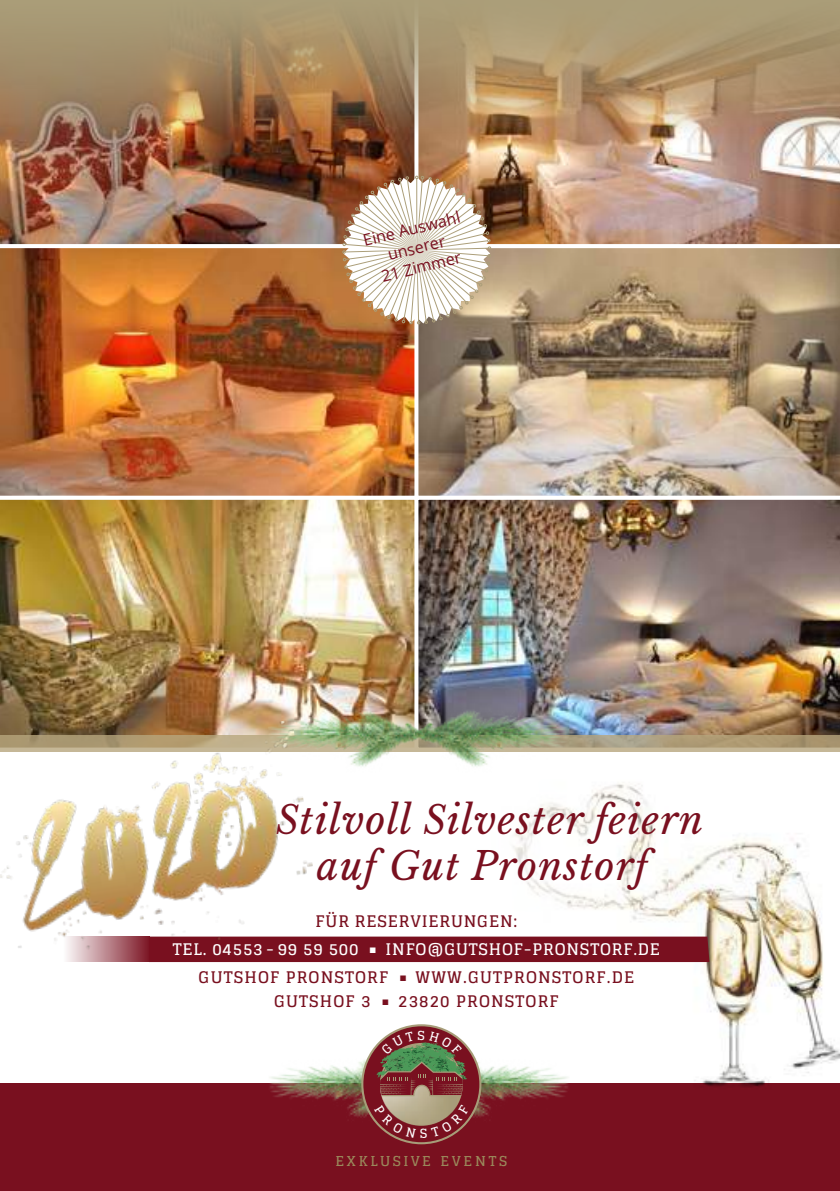
<style>
.page{position:relative;width:840px;height:1191px;background:#fff}
.page>*{position:absolute;margin:0;border:0;box-sizing:border-box;transform-origin:0 0}
.t1{font:italic 38.4px/46.2px "Libre Baskerville";letter-spacing:.03em;color:#79101f;text-align:center}
.t2{font:700 16px/28px "Glegoo";letter-spacing:.05em;color:#fff}
.t3{font:700 16px/24px "Glegoo";letter-spacing:.07em;color:#79101f}
.t4{font:16px/19.6px "Open Sans";color:#79101f;text-align:center}
.t5{font:700 16px "Glegoo";letter-spacing:.05em;color:#79101f}
.t6{font:700 13.6px "Glegoo";letter-spacing:.19em;color:#9a895b}
.t7{font:700 12.4px "Glegoo";color:#fff}
.s1{color:#79101f}
</style>
<div class="page">
<div style="left:0;top:1083px;width:839px;height:108px;background:#79101f"></div>
<img style="left:270px;top:1062px;width:91px;height:55px">
<img style="left:417px;top:1069px;width:147px;height:76px">
<img style="left:489px;top:785px;width:350px;height:308px">
<img style="left:0;top:248px;width:414px;height:248px">
<img style="left:0;top:499px;width:414px;height:220px">
<img style="left:414px;top:248px;width:425px;height:248px">
<img style="left:414px;top:499px;width:425px;height:236px">
<svg style="left:633px;top:735px;width:206px;height:17px;background:#b2a07d"></svg>
<img style="left:204px;top:684px;width:211px;height:83px">
<img style="left:415px;top:684px;width:218px;height:118px">
<img style="left:0;top:134px;width:414px;height:111px">
<img style="left:414px;top:134px;width:425px;height:114px">
<svg style="left:342px;top:176px;width:148px;height:148px"></svg>
<svg style="left:0;top:0;width:839px;height:134px;background:#a88d67"></svg>
<div style="left:321px;top:936px;width:388px;height:26px;background:#79101f"></div>
<img style="left:0;top:719px;width:321px;height:244px">
<svg style="left:361px;top:1024px;width:120px;height:120px"></svg>
<p class="t4" style="left:361px;top:231px;width:101px;rotate:-14deg">Eine Auswahl unserer<br>21 Zimmer</p>
<h1 class="t1" style="left:276px;top:797px;width:428px">Stilvoll Silvester feiern auf Gut Pronstorf</h1>
<p class="t5" style="left:315px;top:912px;width:203px">FÜR RESERVIERUNGEN:</p>
<p class="t2" style="left:173px;top:935px;width:187px">TEL. 04553 - 99 59 500</p>
<p class="t2" style="left:198px;top:935px;width:462px;text-indent:171px">■ INFO@GUTSHOF-PRONSTORF.DE<br><span class="s1">GUTSHOF PRONSTORF</span></p>
<p class="t3" style="left:274px;top:965px;width:361px;text-indent:126px">■ WWW.GUTPRONSTORF.DE<br>GUTSHOF 3 ■ 23820 PRONSTORF</p>
<p class="t7" style="left:417px;top:1028px;width:9px">S</p>
<p class="t6" style="left:335px;top:1153px;width:173px">EXKLUSIVE EVENTS</p>
</div>
